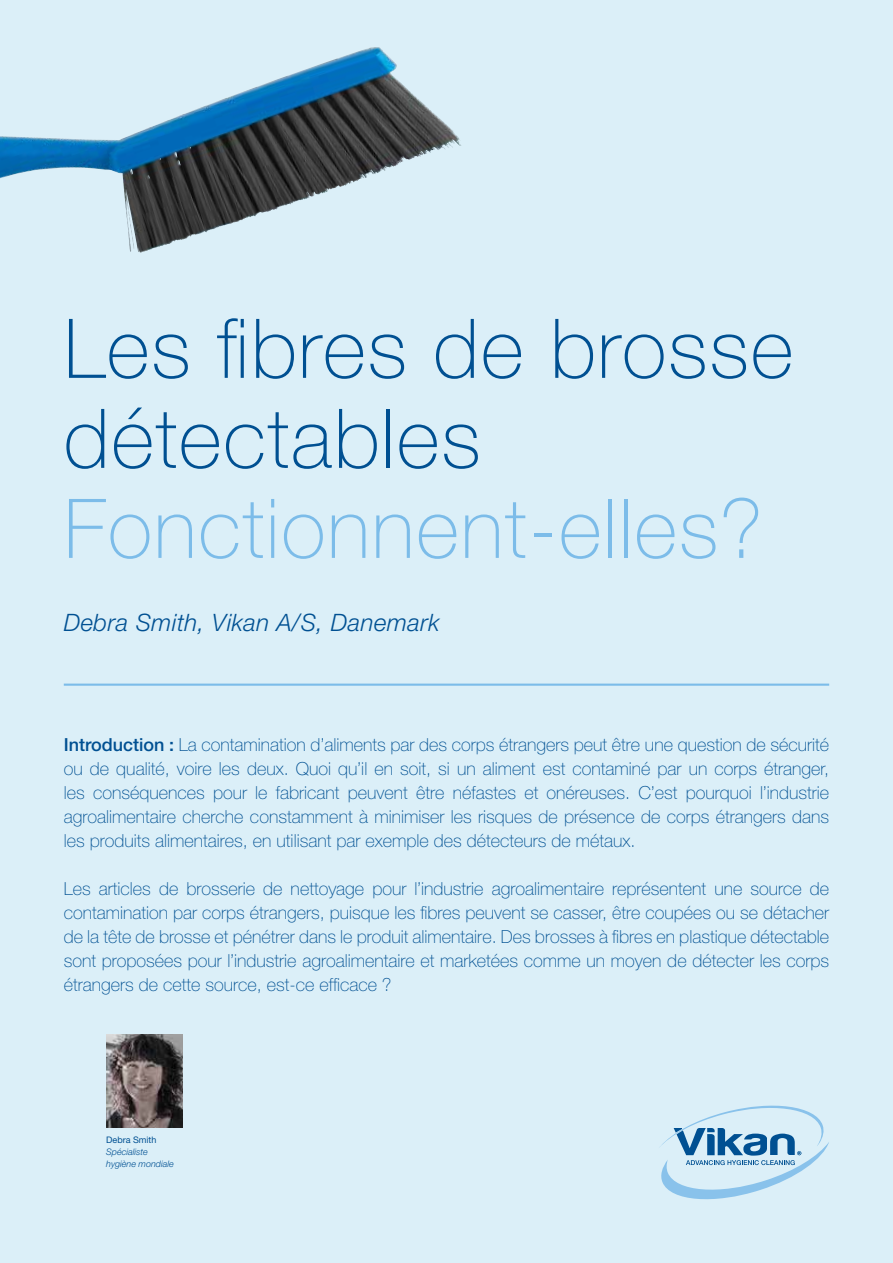
<style>
.page{position:relative;width:893px;height:1263px;background:#dbeff8}
.page>*{position:absolute;margin:0;border:0;box-sizing:border-box;transform-origin:0 0}
.t1{font:100 82.5px/90px "Helvetica Neue LT Std";letter-spacing:.02em;color:#005092}
.t2{font:100 82.5px "Helvetica Neue LT Std";letter-spacing:.02em;color:#7cbce9}
.t3{font:italic 300 24px "Helvetica Neue LT Std";letter-spacing:.02em;color:#005092}
.t4{font:100 18px/24px "Helvetica Neue LT Std";color:#005092;text-align:justify}
.t5{font:italic 300 9px/12px "Helvetica Neue LT Std";color:#005092}
.t6{font:9px "Helvetica Neue LT Std";color:#005092}
.s1{font-weight:500}
</style>
<div class="page">
<img style="left:0;top:47px;width:371px;height:206px">
<svg style="left:660px;top:1106px;width:169px;height:93px"></svg>
<hr style="left:64px;top:684px;width:765px;height:2px;background:#7cbce9">
<img style="left:106px;top:1034px;width:77px;height:94px">
<h1 class="t1" style="left:64px;top:303px;width:731px">Les fibres de brosse détectables</h1>
<h1 class="t2" style="left:64px;top:481px;width:701px">Fonctionnent-elles?</h1>
<h2 class="t3" style="left:64px;top:608px;width:377px">Debra Smith, Vikan A/S, Danemark</h2>
<p class="t4" style="left:64px;top:732px;width:767px"><span class="s1">Introduction :</span> La contamination d’aliments par des corps étrangers peut être une question de sécurité ou de qualité, voire les deux. Quoi qu’il en soit, si un aliment est contaminé par un corps étranger, les conséquences pour le fabricant peuvent être néfastes et onéreuses. C’est pourquoi l’industrie agroalimentaire cherche constamment à minimiser les risques de présence de corps étrangers dans les produits alimentaires, en utilisant par exemple des détecteurs de métaux.</p>
<p class="t4" style="left:64px;top:876px;width:767px">Les articles de brosserie de nettoyage pour l’industrie agroalimentaire représentent une source de contamination par corps étrangers, puisque les fibres peuvent se casser, être coupées ou se détacher de la tête de brosse et pénétrer dans le produit alimentaire. Des brosses à fibres en plastique détectable sont proposées pour l’industrie agroalimentaire et marketées comme un moyen de détecter les corps étrangers de cette source, est-ce efficace ?</p>
<p class="t6" style="left:106px;top:1134px;width:52px">Debra Smith</p>
<p class="t5" style="left:106px;top:1145px;width:69px">Spécialiste hygiène mondiale</p>
</div>
